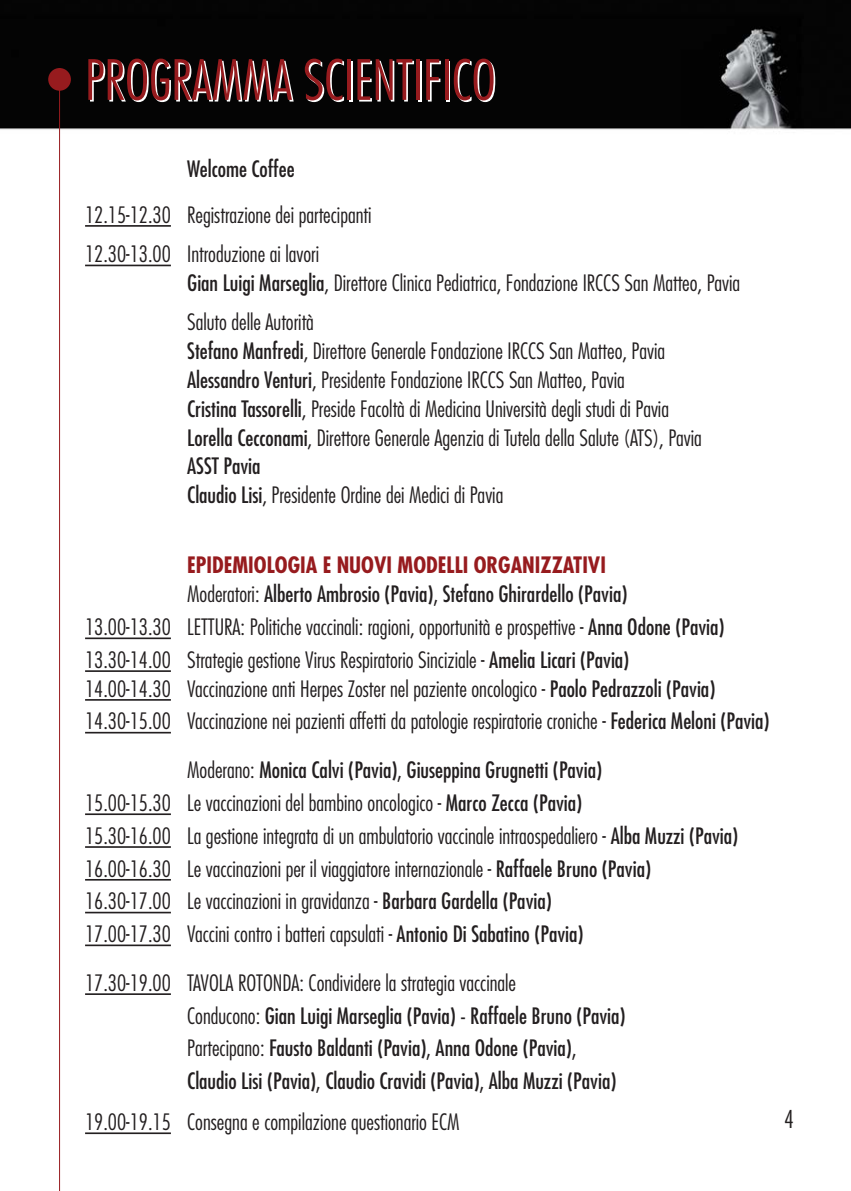
<style>
.page{position:relative;width:851px;height:1191px;background:#fff}
.page>*{position:absolute;margin:0;border:0;box-sizing:border-box;transform-origin:0 0}
.t1{font:300 condensed 54px "Futura";color:#fff}
.t2{font:300 condensed 24px "Futura";color:#231f20}
.t3{font:300 condensed 22px/32.8px "Futura";color:#231f20}
.t4{font:condensed 22px/32.8px "Futura";color:#231f20}
.s1{font-weight:400}
.s2{font-weight:700;color:#971b1e}
.s3{font-weight:300}
</style>
<div class="page">
<img style="left:0;top:0;width:850px;height:1191px">
<hr style="left:85px;top:225px;width:86px;height:2px;background:#231f20">
<hr style="left:85px;top:265px;width:86px;height:1px;background:#231f20">
<hr style="left:85px;top:637px;width:86px;height:2px;background:#231f20">
<hr style="left:85px;top:670px;width:86px;height:2px;background:#231f20">
<hr style="left:85px;top:699px;width:86px;height:1px;background:#231f20">
<hr style="left:85px;top:732px;width:86px;height:1px;background:#231f20">
<hr style="left:85px;top:813px;width:86px;height:2px;background:#231f20">
<hr style="left:85px;top:846px;width:86px;height:2px;background:#231f20">
<hr style="left:85px;top:879px;width:86px;height:1px;background:#231f20">
<hr style="left:85px;top:911px;width:86px;height:2px;background:#231f20">
<hr style="left:85px;top:944px;width:86px;height:2px;background:#231f20">
<hr style="left:85px;top:993px;width:86px;height:2px;background:#231f20">
<hr style="left:85px;top:1132px;width:86px;height:2px;background:#231f20">
<hr style="left:59px;top:68px;width:1px;height:1123px;background:#971b1e">
<div style="left:48px;top:68px;width:23px;height:23px;background:#971b1e;border-radius:50%"></div>
<h1 class="t1" style="left:87px;top:58px;width:412px">PROGRAMMA SCIENTIFICO</h1>
<p class="t4" style="left:187px;top:154px;width:109px">Welcome Coffee</p>
<p class="t3" style="left:85px;top:196px;width:288px;line-height:39.6px">12.15-12.30 Registrazione dei partecipanti<br>12.30-13.00 Introduzione ai lavori</p>
<p class="t3" style="left:187px;top:264px;width:554px;line-height:39.6px"><span class="s1">Gian Luigi Marseglia</span>, Direttore Clinica Pediatrica, Fondazione IRCCS San Matteo, Pavia<br>Saluto delle Autorità</p>
<p class="t3" style="left:187px;top:338px;width:516px;line-height:28.8px"><span class="s1">Stefano Manfredi</span>, Direttore Generale Fondazione IRCCS San Matteo, Pavia <span class="s1">Alessandro Venturi</span>, Presidente Fondazione IRCCS San Matteo, Pavia<br><span class="s1">Cristina Tassorelli</span>, Preside Facoltà di Medicina Università degli studi di Pavia <span class="s1">Lorella Cecconami</span>, Direttore Generale Agenzia di Tutela della Salute (ATS), Pavia <span class="s1">ASST Pavia<br>Claudio Lisi</span>, Presidente Ordine dei Medici di Pavia</p>
<p class="t4" style="left:187px;top:552px;width:441px;line-height:28.8px"><span class="s2">EPIDEMIOLOGIA E NUOVI MODELLI ORGANIZZATIVI<br></span><span class="s3">Moderatori:</span> Alberto Ambrosio (Pavia), Stefano Ghirardello (Pavia)</p>
<p class="t3" style="left:85px;top:612px;width:641px">13.00-13.30 LETTURA: Politiche vaccinali: ragioni, opportunità e prospettive - <span class="s1">Anna Odone (Pavia)<br></span>13.30-14.00 Strategie gestione Virus Respiratorio Sinciziale - <span class="s1">Amelia Licari (Pavia)</span></p>
<p class="t3" style="left:85px;top:673px;width:686px">14.00-14.30 Vaccinazione anti Herpes Zoster nel paziente oncologico - <span class="s1">Paolo Pedrazzoli (Pavia)<br></span>14.30-15.00 Vaccinazione nei pazienti affetti da patologie respiratorie croniche - <span class="s1">Federica Meloni (Pavia)</span></p>
<p class="t3" style="left:85px;top:755px;width:654px;text-indent:102px">Moderano: <span class="s1">Monica Calvi (Pavia), Giuseppina Grugnetti (Pavia)<br></span>15.00-15.30 Le vaccinazioni del bambino oncologico - <span class="s1">Marco Zecca (Pavia)<br></span>15.30-16.00 La gestione integrata di un ambulatorio vaccinale intraospedaliero - <span class="s1">Alba Muzzi (Pavia)<br></span>16.00-16.30 Le vaccinazioni per il viaggiatore internazionale - <span class="s1">Raffaele Bruno (Pavia)<br></span>16.30-17.00 Le vaccinazioni in gravidanza - <span class="s1">Barbara Gardella (Pavia)<br></span>17.00-17.30 Vaccini contro i batteri capsulati - <span class="s1">Antonio Di Sabatino (Pavia)</span></p>
<p class="t4" style="left:187px;top:968px;width:440px;text-indent:-102px"><span class="s3">17.30-19.00 TAVOLA ROTONDA: Condividere la strategia vaccinale<br>Conducono:</span> Gian Luigi Marseglia (Pavia) - Raffaele Bruno (Pavia)<br><span class="s3">Partecipano:</span> Fausto Baldanti (Pavia), Anna Odone (Pavia), Claudio Lisi (Pavia), Claudio Cravidi (Pavia), Alba Muzzi (Pavia)</p>
<p class="t3" style="left:85px;top:1107px;width:376px">19.00-19.15 Consegna e compilazione questionario ECM</p>
<p class="t2" style="left:784px;top:1109px;width:11px">4</p>
</div>
